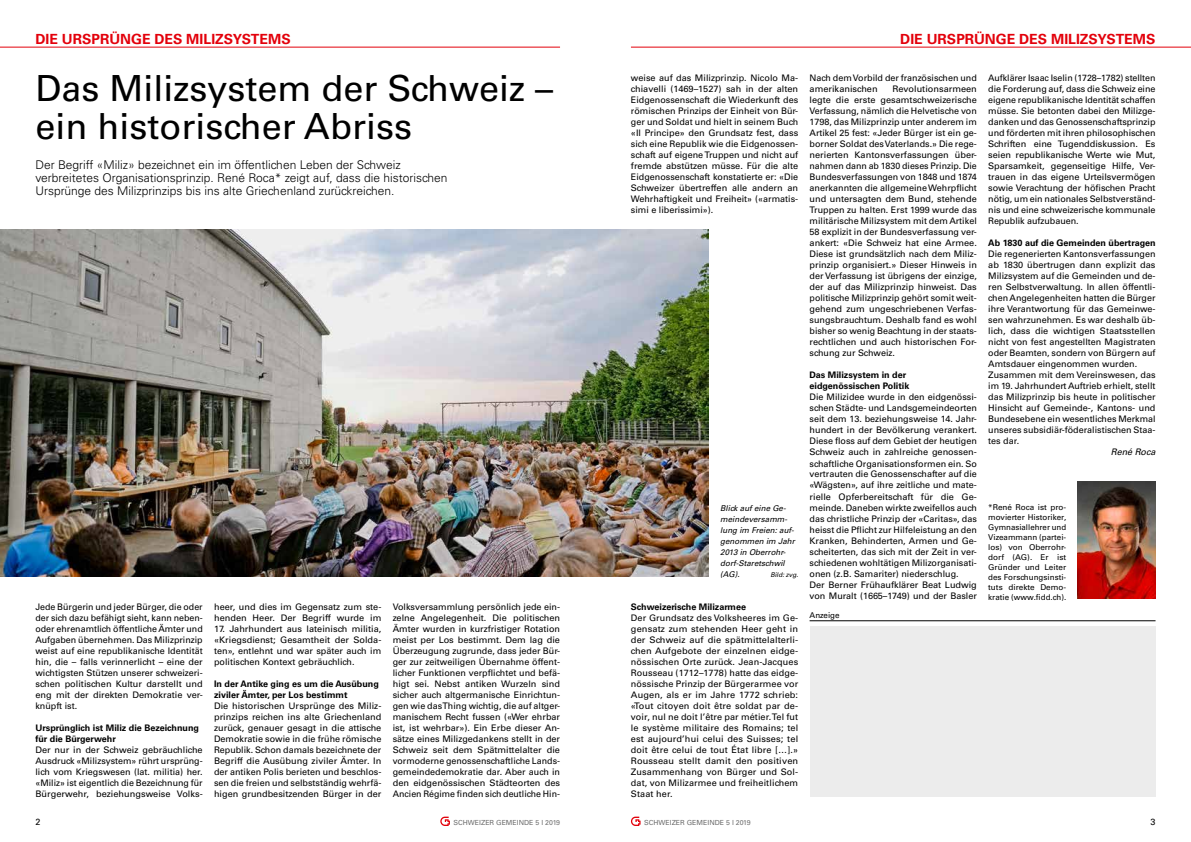
<style>
.page{position:relative;width:1191px;height:842px;background:#fff}
.page>*{position:absolute;margin:0;border:0;box-sizing:border-box;transform-origin:0 0}
.t1{font:36px/38px "Univers LT Std";color:#000}
.t2{font:700 14px "Univers LT Std";color:#e3000b}
.t3{font:300 12px/13px "Univers LT Std";color:#000}
.t4{font:9px/11px "Univers LT Std";color:#000;text-align:justify}
.t5{font:700 9px/11px "Univers LT Std";color:#000}
.t6{font:italic 9px "Univers LT Std";color:#000}
.t7{font:8px/10px "Univers LT Std";color:#000;text-align:justify}
.t8{font:italic 8px/11px "Univers LT Std";color:#000}
.t9{font:7px "Univers LT Std";color:#6e6e6e}
.t10{font:italic 6.5px "Univers LT Std";color:#000}
</style>
<div class="page">
<hr style="left:0;top:47px;width:560px;height:1px;background:#e3000b">
<hr style="left:631px;top:47px;width:560px;height:1px;background:#e3000b">
<svg style="left:631px;top:817px;width:9px;height:9px"></svg>
<svg style="left:440px;top:817px;width:10px;height:9px"></svg>
<img style="left:0;top:229px;width:709px;height:347px">
<img style="left:1077px;top:482px;width:78px;height:116px">
<div style="left:809px;top:626px;width:346px;height:171px;background:#ececec"></div>
<hr style="left:809px;top:620px;width:346px;height:1px;background:#000">
<h2 class="t2" style="left:35px;top:31px;width:257px">DIE URSPRÜNGE DES MILIZSYSTEMS</h2>
<h2 class="t2" style="left:900px;top:31px;width:257px">DIE URSPRÜNGE DES MILIZSYSTEMS</h2>
<h1 class="t1" style="left:35px;top:69px;width:519px">Das Milizsystem der Schweiz – ein historischer Abriss</h1>
<h3 class="t3" style="left:35px;top:159px;width:413px">Der Begriff «Miliz» bezeichnet ein im öffentlichen Leben der Schweiz verbreitetes Organisationsprinzip. René Roca* zeigt auf, dass die historischen<br>Ursprünge des Milizprinzips bis ins alte Griechenland zurückreichen.</h3>
<p class="t4" style="left:988px;top:73px;width:169px">Aufklärer Isaac Iselin (1728–1782) stellten die Forderung auf, dass die Schweiz eine eigene republikanische Identität schaffen müsse. Sie betonten dabei den Milizge&shy;danken und das Genossenschaftsprinzip und förderten mit ihren philosophischen Schriften eine Tugenddiskussion. Es seien republikanische Werte wie Mut, Sparsamkeit, gegenseitige Hilfe, Ver&shy;trauen in das eigene Urteilsvermögen sowie Verachtung der höfischen Pracht nötig, um ein nationales Selbstverständ&shy;nis und eine schweizerische kommunale Republik aufzubauen.</p>
<p class="t5" style="left:988px;top:238px;width:169px">Ab 1830 auf die Gemeinden übertragen</p>
<p class="t4" style="left:988px;top:249px;width:169px;text-align:left">Die regenerierten Kantonsverfassungen ab 1830 übertrugen dann explizit das Milizsystem auf die Gemeinden und de&shy;ren Selbstverwaltung. In allen öffentli&shy;chen Angelegenheiten hatten die Bürger ihre Verantwortung für das Gemeinwe&shy;sen wahrzunehmen. Es war deshalb üb&shy;lich, dass die wichtigen Staatsstellen nicht von fest angestellten Magistraten oder Beamten, sondern von Bürgern auf Amtsdauer eingenommen wurden.<br>Zusammen mit dem Vereinswesen, das im 19. Jahrhundert Auftrieb erhielt, stellt das Milizprinzip bis heute in politischer Hinsicht auf Gemeinde-, Kantons- und Bundesebene ein wesentliches Merkmal unseres subsidiär-föderalistischen Staa&shy;tes dar.</p>
<p class="t6" style="left:1110px;top:447px;width:46px">René Roca</p>
<p class="t4" style="left:631px;top:73px;width:169px">weise auf das Milizprinzip. Nicolo Ma&shy;chiavelli (1469–1527) sah in der alten Eidgenossenschaft die Wiederkunft des römischen Prinzips der Einheit von Bür&shy;ger und Soldat und hielt in seinem Buch «Il Principe» den Grundsatz fest, dass sich eine Republik wie die Eidgenossen&shy;schaft auf eigene Truppen und nicht auf fremde abstützen müsse. Für die alte Eidgenossenschaft konstatierte er: «Die Schweizer übertreffen alle andern an Wehrhaftigkeit und Freiheit» («armatis&shy;simi e liberissimi»).</p>
<p class="t4" style="left:809px;top:73px;width:169px">Nach dem Vorbild der französischen und amerikanischen</p>
<p class="t4" style="left:809px;top:84px;width:169px;text-indent:83px">Revolutionsarmeen legte die erste gesamtschweizerische Verfassung, nämlich die Helvetische von 1798, das Milizprinzip unter anderem im Artikel 25 fest: «Jeder Bürger ist ein ge&shy;borner Soldat des Vaterlands.» Die rege&shy;nerierten Kantonsverfassungen über&shy;nahmen dann ab 1830 dieses Prinzip. Die Bundesverfassungen von 1848 und 1874 anerkannten die allgemeine Wehrpflicht und untersagten dem Bund, stehende Truppen zu halten. Erst 1999 wurde das militärische Milizsystem mit dem Artikel 58 explizit in der Bundesverfassung ver&shy;ankert: «Die Schweiz hat eine Armee.<br>Diese ist grundsätzlich nach dem Miliz&shy;prinzip organisiert.» Dieser Hinweis in der Verfassung ist übrigens der einzige, der auf das Milizprinzip hinweist. Das politische Milizprinzip gehört somit weit&shy;gehend zum ungeschriebenen Verfas&shy;sungsbrauchtum. Deshalb fand es wohl bisher so wenig Beachtung in der staats&shy;rechtlichen und auch historischen For&shy;schung zur Schweiz.</p>
<p class="t5" style="left:809px;top:370px;width:101px">Das Milizsystem in der eidgenössischen Politik</p>
<p class="t4" style="left:809px;top:392px;width:169px;text-align:left">Die Milizidee wurde in den eidgenössi&shy;schen Städte- und Landsgemeindeorten seit dem 13. beziehungsweise 14. Jahr&shy;hundert in der Bevölkerung verankert.<br>Diese floss auf dem Gebiet der heutigen Schweiz auch in zahlreiche genossen&shy;schaftliche Organisationsformen ein. So vertrauten die Genossenschafter auf die «Wägsten», auf ihre zeitliche und mate&shy;rielle Opferbereitschaft für die Ge&shy;meinde. Daneben wirkte zweifellos auch das christliche Prinzip der «Caritas», das heisst die Pflicht zur Hilfeleistung an den Kranken, Behinderten, Armen und Ge&shy;scheiterten, das sich mit der Zeit in ver&shy;schiedenen wohltätigen Milizorganisati&shy;onen (z.B. Samariter) niederschlug.<br>Der Berner Frühaufklärer Beat Ludwig von Muralt (1665–1749) und der Basler</p>
<p class="t7" style="left:988px;top:502px;width:79px">*René Roca ist pro&shy;movierter Historiker, Gymnasiallehrer und Vizeammann (partei&shy;los) von Oberrohr&shy;dorf (AG). Er ist Gründer und Leiter des Forschungsinsti&shy;tuts direkte Demo&shy;kratie (www.fidd.ch).</p>
<p class="t8" style="left:720px;top:502px;width:76px">Blick auf eine Ge&shy;meindeversamm&shy;lung im Freien: auf&shy;genommen im Jahr<br>2013 in Oberrohr&shy;dorf-Staretschwil (AG).</p>
<p class="t10" style="left:770px;top:570px;width:29px">Bild: zvg.</p>
<p class="t4" style="left:35px;top:601px;width:169px">Jede Bürgerin und jeder Bürger, die oder der sich dazu befähigt sieht, kann neben&shy;oder ehrenamtlich öffentliche Ämter und Aufgaben übernehmen. Das Milizprinzip weist auf eine republikanische Identität hin, die – falls verinnerlicht – eine der wichtigsten Stützen unserer schweizeri&shy;schen politischen Kultur darstellt und eng mit der direkten Demokratie ver&shy;knüpft ist.</p>
<p class="t5" style="left:35px;top:722px;width:165px">Ursprünglich ist Miliz die Bezeichnung für die Bürgerwehr</p>
<p class="t4" style="left:35px;top:744px;width:169px">Der nur in der Schweiz gebräuchliche Ausdruck «Milizsystem» rührt ursprüng&shy;lich vom Kriegswesen (lat. militia) her. «Miliz» ist eigentlich die Bezeichnung für Bürgerwehr, beziehungsweise Volks-</p>
<p class="t4" style="left:214px;top:601px;width:169px">heer, und dies im Gegensatz zum ste&shy;henden Heer. Der Begriff wurde im</p>
<p class="t4" style="left:214px;top:623px;width:169px">17. Jahrhundert aus lateinisch militia, «Kriegsdienst; Gesamtheit der Solda&shy;ten», entlehnt und war später auch im politischen Kontext gebräuchlich.</p>
<p class="t5" style="left:214px;top:678px;width:166px">In der Antike ging es um die Ausübung ziviler Ämter, per Los bestimmt</p>
<p class="t4" style="left:214px;top:700px;width:169px">Die historischen Ursprünge des Miliz&shy;prinzips reichen ins alte Griechenland zurück, genauer gesagt in die attische Demokratie sowie in die frühe römische Republik. Schon damals bezeichnete der Begriff die Ausübung ziviler Ämter. In der antiken Polis berieten und beschlos&shy;sen die freien und selbstständig wehrfä&shy;higen grundbesitzenden Bürger in der</p>
<p class="t4" style="left:393px;top:601px;width:169px">Volksversammlung persönlich jede ein&shy;zelne Angelegenheit. Die politischen Ämter wurden in kurzfristiger Rotation meist per Los bestimmt. Dem lag die Überzeugung zugrunde, dass jeder Bür&shy;ger zur zeitweiligen Übernahme öffent&shy;licher Funktionen verpflichtet und befä&shy;higt sei. Nebst antiken Wurzeln sind sicher auch altgermanische Einrichtun&shy;gen wie das Thing wichtig, die auf altger&shy;manischem Recht fussen («Wer ehrbar ist, ist wehrbar»). Ein Erbe dieser An&shy;sätze eines Milizgedankens stellt in der Schweiz seit dem Spätmittelalter die vormoderne genossenschaftliche Lands&shy;gemeindedemokratie dar. Aber auch in den eidgenössischen Städteorten des Ancien Régime finden sich deutliche Hin-</p>
<p class="t5" style="left:631px;top:601px;width:117px">Schweizerische Milizarmee</p>
<p class="t4" style="left:631px;top:612px;width:169px">Der Grundsatz des Volksheeres im Ge&shy;gensatz zum stehenden Heer geht in der Schweiz auf die spätmittelalterli&shy;chen Aufgebote der einzelnen eidge&shy;nössischen Orte zurück. Jean-Jacques Rousseau (1712–1778) hatte das eidge&shy;nössische Prinzip der Bürgerarmee vor Augen, als er im Jahre 1772 schrieb: «Tout citoyen doit être soldat par de&shy;voir, nul ne doit l’être par métier. Tel fut le système militaire des Romains; tel est aujourd’hui celui des Suisses; tel doit être celui de tout État libre […].» Rousseau stellt damit den positiven Zusammenhang von Bürger und Sol&shy;dat, von Milizarmee und freiheitlichem Staat her.</p>
<p class="t7" style="left:809px;top:610px;width:32px">Anzeige</p>
<p class="t4" style="left:35px;top:816px;width:7px">2</p>
<p class="t9" style="left:453px;top:818px;width:108px">SCHWEIZER GEMEINDE 5 l 2019</p>
<p class="t9" style="left:644px;top:818px;width:108px">SCHWEIZER GEMEINDE 5 l 2019</p>
<p class="t4" style="left:1150px;top:816px;width:7px">3</p>
</div>
